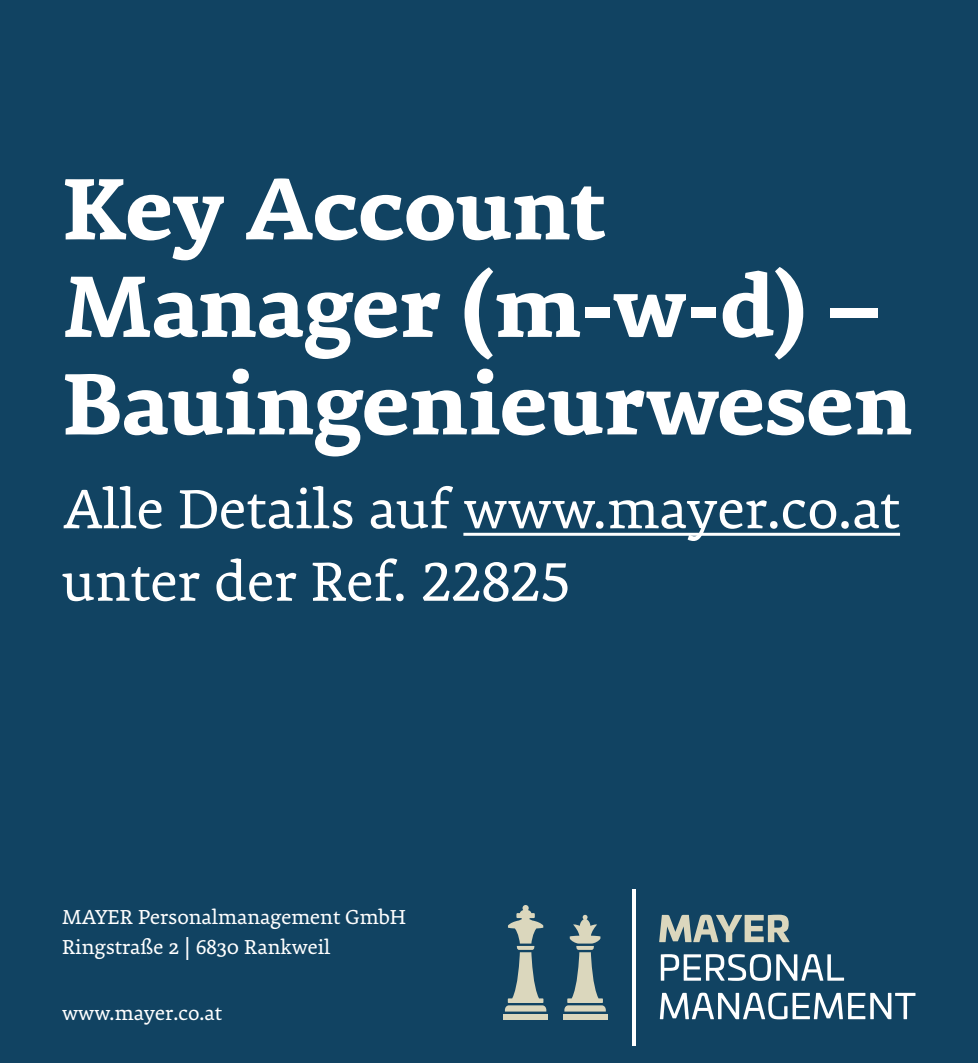
<style>
.page{position:relative;width:978px;height:1063px;background:#fff}
.page>*{position:absolute;margin:0;border:0;box-sizing:border-box;transform-origin:0 0}
.t1{font:700 92.5px/97.5px "Premiera";color:#fff}
.t2{font:60px/72.5px "Premiera";color:#fff}
.t3{font:22px/30px "Premiera";color:#fff}
</style>
<div class="page">
<div style="left:0;top:865px;width:978px;height:198px;background:#114362"></div>
<div style="left:0;top:0;width:978px;height:871px;background:#114362"></div>
<div style="left:503px;top:1014px;width:45px;height:5px;background:#dbd7bd"></div>
<svg style="left:505px;top:905px;width:41px;height:107px"></svg>
<div style="left:563px;top:1014px;width:44px;height:5px;background:#dbd7bd"></div>
<svg style="left:564px;top:915px;width:42px;height:97px"></svg>
<hr style="left:632px;top:889px;width:4px;height:156px;background:#fff">
<svg style="left:659px;top:915px;width:131px;height:27px"></svg>
<svg style="left:661px;top:954px;width:183px;height:27px"></svg>
<svg style="left:660px;top:993px;width:127px;height:26px"></svg>
<svg style="left:793px;top:993px;width:122px;height:26px"></svg>
<hr style="left:463px;top:533px;width:437px;height:3px;background:#fff">
<h1 class="t1" style="left:62px;top:160px;width:852px">Key Account<br>Manager (m-w-d) –<br>Bauingenieurwesen</h1>
<h2 class="t2" style="left:62px;top:473px;width:840px">Alle Details auf www.mayer.co.at unter der Ref. 22825</h2>
<p class="t3" style="left:62px;top:902px;width:345px">MAYER Personalmanagement GmbH<br>Ringstraße 2 | 6830 Rankweil</p>
<p class="t3" style="left:62px;top:999px;width:162px">www.mayer.co.at</p>
</div>
